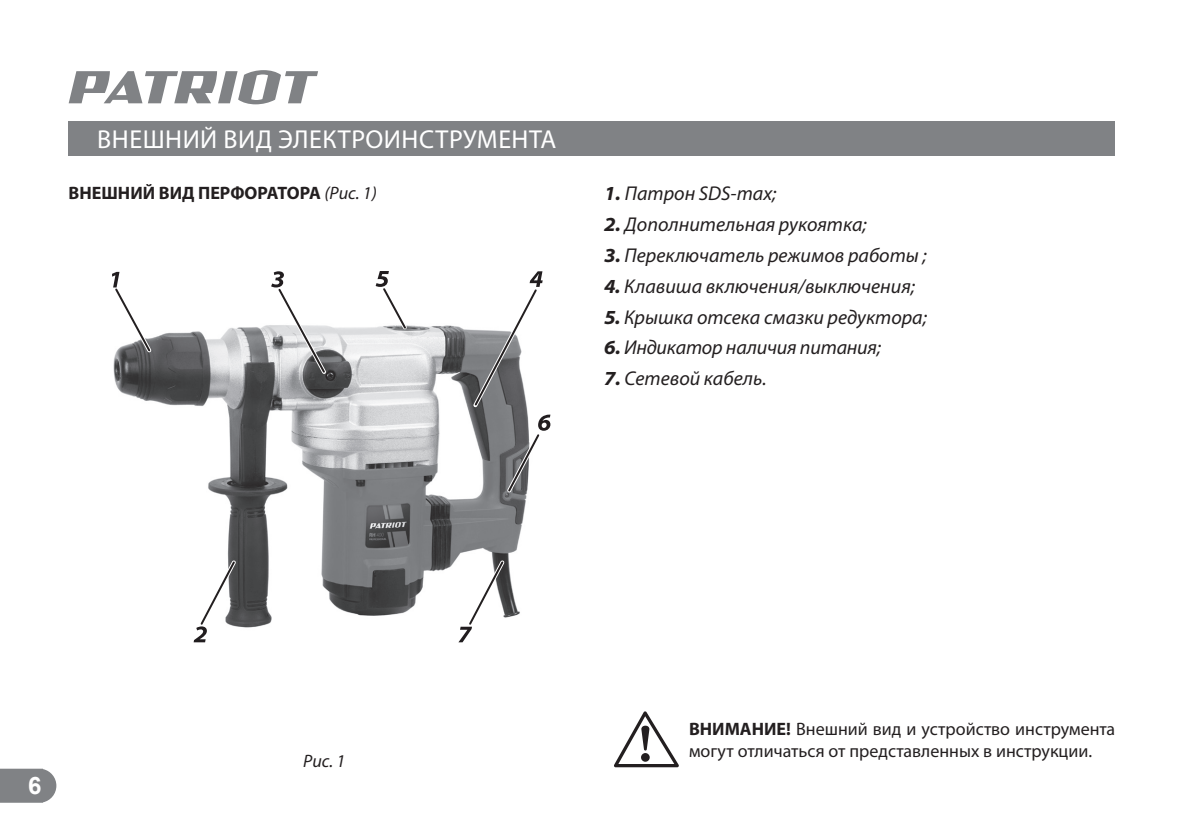
<style>
.page{position:relative;width:1184px;height:836px;background:#fff}
.page>*{position:absolute;margin:0;border:0;box-sizing:border-box;transform-origin:0 0}
.t1{font:26px "Myriad Pro";letter-spacing:.02em;color:#fff}
.t2{font:700 24px "Arial";color:#fff}
.t3{font:italic 20px "Myriad Pro";color:#231f20}
.t4{font:18px/21.6px "Myriad Pro";color:#231f20}
.t5{font:700 18px "Myriad Pro";color:#231f20}
.t6{font:italic 18px "Myriad Pro";color:#231f20}
.s1{font-weight:400;font-style:italic}
.s2{font-weight:700;font-stretch:semi-expanded}
.s3{font-weight:700}
</style>
<div class="page">
<svg style="left:0;top:768px;width:56px;height:34px;background:#898b8e"></svg>
<svg style="left:69px;top:70px;width:249px;height:34px"></svg>
<img style="left:113px;top:271px;width:438px;height:372px">
<div style="left:69px;top:121px;width:1046px;height:34px;background:#808285"></div>
<svg style="left:112px;top:272px;width:43px;height:83px"></svg>
<svg style="left:194px;top:556px;width:45px;height:86px"></svg>
<svg style="left:271px;top:271px;width:58px;height:106px"></svg>
<svg style="left:376px;top:271px;width:34px;height:61px"></svg>
<svg style="left:470px;top:271px;width:80px;height:224px"></svg>
<svg style="left:458px;top:556px;width:50px;height:86px"></svg>
<svg style="left:614px;top:711px;width:65px;height:56px"></svg>
<h1 class="t1" style="left:97px;top:123px;width:461px">ВНЕШНИЙ ВИД ЭЛЕКТРОИНСТРУМЕНТА</h1>
<p class="t5" style="left:69px;top:183px;width:310px">ВНЕШНИЙ ВИД ПЕРФОРАТОРА <span class="s1">(Рис. 1)</span></p>
<p class="t3" style="left:604px;top:181px;width:174px"><span class="s2">1.</span> Патрон SDS-max;</p>
<p class="t3" style="left:604px;top:212px;width:264px"><span class="s2">2.</span> Дополнительная рукоятка;</p>
<p class="t3" style="left:604px;top:243px;width:324px"><span class="s2">3.</span> Переключатель режимов работы ;</p>
<p class="t3" style="left:604px;top:273px;width:313px"><span class="s2">4.</span> Клавиша включения/выключения;</p>
<p class="t3" style="left:604px;top:304px;width:324px"><span class="s2">5.</span> Крышка отсека смазки редуктора;</p>
<p class="t3" style="left:604px;top:335px;width:279px"><span class="s2">6.</span> Индикатор наличия питания;</p>
<p class="t3" style="left:604px;top:366px;width:164px"><span class="s2">7.</span> Сетевой кабель.</p>
<p class="t2" style="left:28px;top:769px;width:15px">6</p>
<p class="t6" style="left:303px;top:749px;width:44px">Рис. 1</p>
<p class="t4" style="left:689px;top:717px;width:428px"><span class="s3">ВНИМАНИЕ!</span> Внешний вид и устройство инструмента могут отличаться от представленных в инструкции.</p>
</div>
